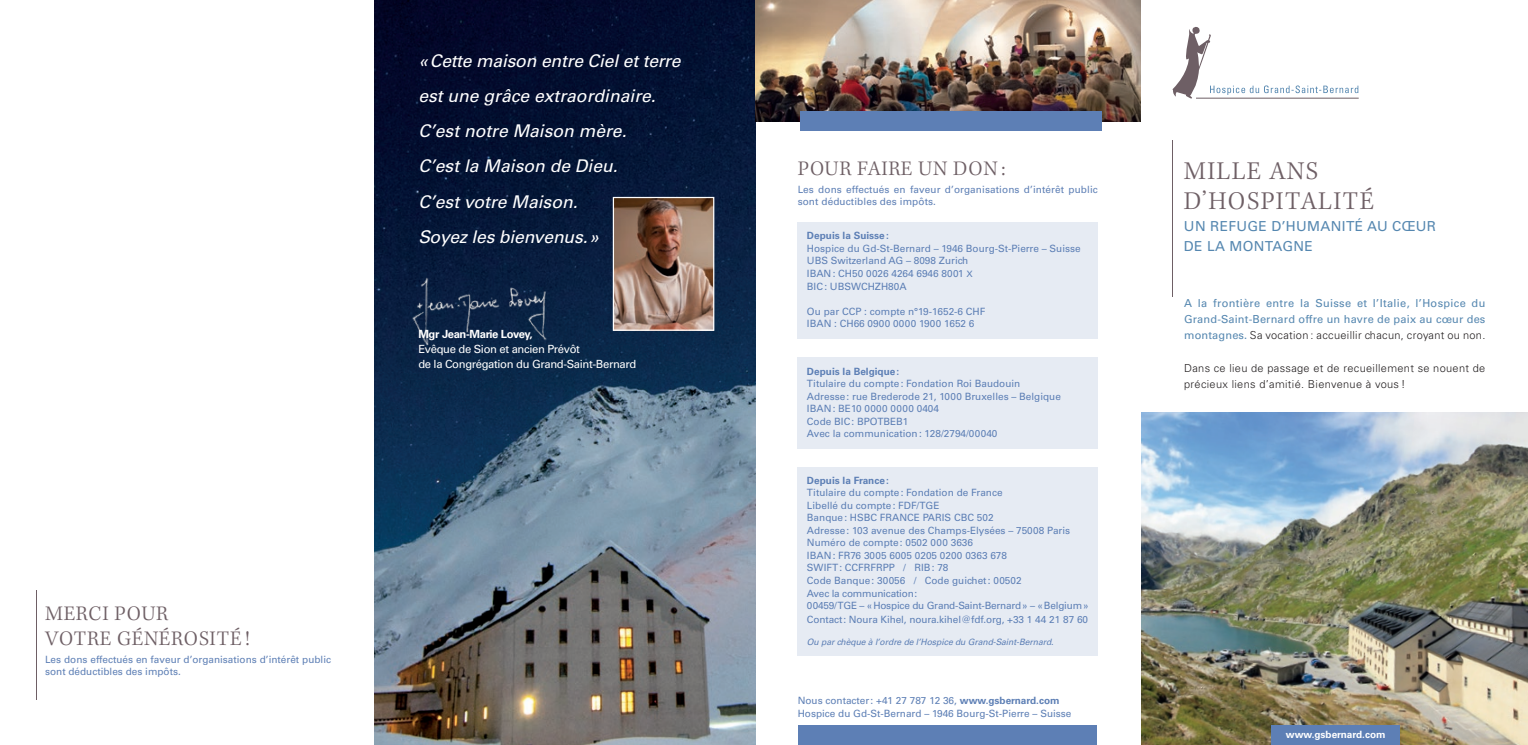
<style>
.page{position:relative;width:1528px;height:745px;background:#fff}
.page>*{position:absolute;margin:0;border:0;box-sizing:border-box;transform-origin:0 0}
.t1{font:300 26.25px/30px "Kepler Std";letter-spacing:.05em;color:#6e5f65}
.t2{font:300 21.25px/25px "Kepler Std";letter-spacing:.03em;color:#6e5f65}
.t3{font:italic 17.5px/35px "Univers";color:#fff}
.t4{font:13.75px/20px "Univers";letter-spacing:.025em;color:#5587b0}
.t5{font:11.25px/15px "Univers";letter-spacing:-.03em;color:#fff}
.t6{font:700 11.25px "Univers";letter-spacing:-.03em;color:#fff}
.t7{font:11px/16.2px "Univers";letter-spacing:.015em;color:#5587b0;text-align:justify}
.t8{font:300 11px/16.2px "Univers";letter-spacing:.03em;color:#231f20}
.t9{font:10px/12.5px "Univers";color:#5d7fb5}
.t10{font:700 10px "Univers";color:#5d7fb5}
.t11{font:700 10px "Univers";color:#fff}
.t12{font:italic 8.75px "Univers";letter-spacing:-.01em;color:#5d7fb5}
.s1{font-size:8.75px}
.s2{font-weight:700}
.s3{font-weight:300;color:#231f20}
</style>
<div class="page">
<div style="left:797px;top:222px;width:300px;height:116px;background:#e6ebf3"></div>
<div style="left:797px;top:466px;width:300px;height:188px;background:#e6ebf3"></div>
<div style="left:797px;top:357px;width:300px;height:92px;background:#e6ebf3"></div>
<img style="left:375px;top:0;width:380px;height:744px">
<hr style="left:36px;top:590px;width:1px;height:109px;background:#6e5f65">
<hr style="left:1172px;top:140px;width:1px;height:157px;background:#6e5f65">
<svg style="left:1172px;top:27px;width:186px;height:72px"></svg>
<img style="left:614px;top:199px;width:98px;height:129px">
<div style="left:612px;top:197px;width:102px;height:133px;border:1px solid #fff"></div>
<img style="left:402px;top:260px;width:159px;height:94px">
<img style="left:755px;top:0;width:385px;height:121px">
<div style="left:800px;top:111px;width:301px;height:20px;background:#5d7fb5"></div>
<div style="left:797px;top:725px;width:299px;height:19px;background:#5d7fb5"></div>
<img style="left:1141px;top:412px;width:386px;height:332px">
<div style="left:1270px;top:725px;width:129px;height:19px;background:#5d7fb5"></div>
<h3 class="t3" style="left:418px;top:44px;width:264px">«Cette maison entre Ciel et terre est une grâce extraordinaire.<br>C’est notre Maison mère.<br>C’est la Maison de Dieu.<br>C’est votre Maison.<br>Soyez les bienvenus.»</h3>
<p class="t6" style="left:418px;top:327px;width:116px">Mgr Jean-Marie Lovey,</p>
<p class="t5" style="left:418px;top:341px;width:219px">Evêque de Sion et ancien Prévôt<br>de la Congrégation du Grand-Saint-Bernard</p>
<h2 class="t2" style="left:45px;top:601px;width:206px">MERCI POUR<br>VOTRE GÉNÉROSITÉ !</h2>
<p class="t9" style="left:45px;top:652px;width:287px">Les dons effectués en faveur d’organisations d’intérêt public sont déductibles des impôts.</p>
<h2 class="t2" style="left:797px;top:157px;width:209px">POUR FAIRE UN DON :</h2>
<p class="t9" style="left:797px;top:183px;width:302px">Les dons effectués en faveur d’organisations d’intérêt public sont déductibles des impôts.</p>
<p class="t10" style="left:807px;top:230px;width:83px">Depuis la Suisse:</p>
<p class="t9" style="left:807px;top:242px;width:275px">Hospice du Gd-St-Bernard – 1946 Bourg-St-Pierre – Suisse UBS Switzerland AG – 8098 Zurich<br>IBAN: CH50 0026 4264 6946 8001 <span class="s1">X<br></span>BIC: UBSWCHZH80A</p>
<p class="t9" style="left:807px;top:304px;width:180px">Ou par CCP : compte n°19-1652-6 CHF<br>IBAN : CH66 0900 0000 1900 1652 6</p>
<p class="t10" style="left:807px;top:365px;width:94px">Depuis la Belgique:</p>
<p class="t9" style="left:807px;top:377px;width:255px">Titulaire du compte: Fondation Roi Baudouin Adresse: rue Brederode 21, 1000 Bruxelles – Belgique IBAN: BE10 0000 0000 0404<br>Code BIC: BPOTBEB1<br>Avec la communication: 128/2794/00040</p>
<p class="t10" style="left:807px;top:474px;width:83px">Depuis la France:</p>
<p class="t9" style="left:807px;top:486px;width:283px">Titulaire du compte: Fondation de France<br>Libellé du compte: FDF/TGE<br>Banque: HSBC FRANCE PARIS CBC 502<br>Adresse: 103 avenue des Champs-Elysées – 75008 Paris Numéro de compte: 0502 000 3636<br>IBAN: FR76 3005 6005 0205 0200 0363 678<br>SWIFT: CCFRFRPP / RIB: 78<br>Code Banque: 30056 / Code guichet: 00502<br>Avec la communication:<br>00459/ TGE – «Hospice du Grand-Saint-Bernard» – «Belgium»</p>
<p class="t9" style="left:807px;top:612px;width:283px">Contact: Noura Kihel, noura.kihel@fdf.org, +33 1 44 21 87 60</p>
<p class="t12" style="left:807px;top:636px;width:248px">Ou par chèque à l’ordre de l’Hospice du Grand-Saint-Bernard.</p>
<p class="t9" style="left:797px;top:694px;width:275px">Nous contacter: +41 27 787 12 36, <span class="s2">www.gsbernard.com<br></span>Hospice du Gd-St-Bernard – 1946 Bourg-St-Pierre – Suisse</p>
<h1 class="t1" style="left:1183px;top:156px;width:191px">MILLE ANS<br>D’HOSPITALITÉ</h1>
<h3 class="t4" style="left:1183px;top:216px;width:254px">UN REFUGE D’HUMANITÉ AU CŒUR<br>DE LA MONTAGNE</h3>
<p class="t7" style="left:1183px;top:294px;width:303px">A la frontière entre la Suisse et l’Italie, l’Hospice du Grand-Saint-Bernard offre un havre de paix au cœur des montagnes. <span class="s3">Sa vocation : accueillir chacun, croyant ou non.</span></p>
<p class="t8" style="left:1183px;top:359px;width:303px">Dans ce lieu de passage et de recueillement se nouent de précieux liens d’amitié. Bienvenue à vous !</p>
<p class="t11" style="left:1285px;top:727px;width:101px">www.gsbernard.com</p>
</div>
